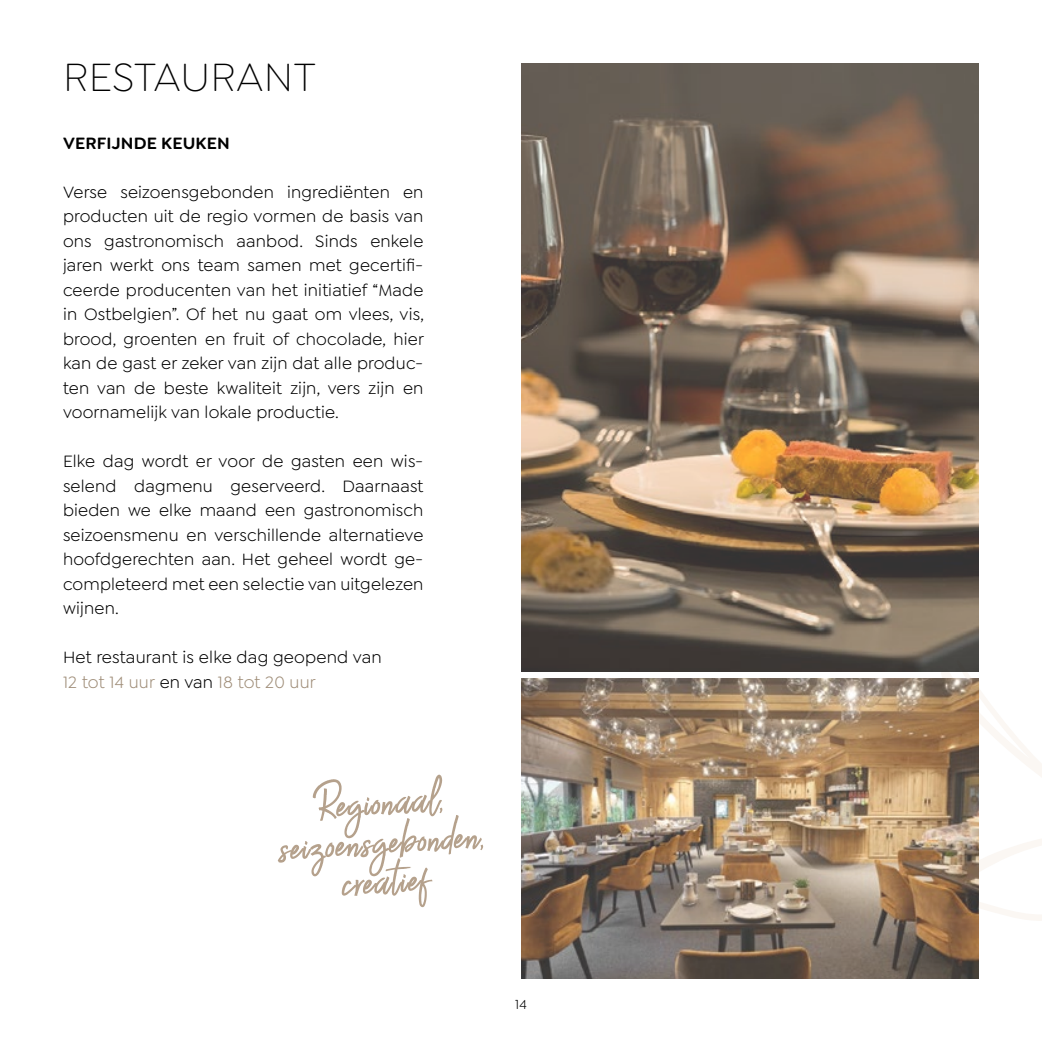
<style>
.page{position:relative;width:1042px;height:1042px;background:#fff}
.page>*{position:absolute;margin:0;border:0;box-sizing:border-box;transform-origin:0 0}
.t1{font:64.75px "Aveline Script";color:#b5a18c}
.t2{font:300 42px "Goldplay";letter-spacing:.01em;color:#000}
.t3{font:17.5px/24.5px "Goldplay";letter-spacing:.01em;color:#000;text-align:justify}
.t4{font:600 17.5px "Goldplay";letter-spacing:.01em;color:#000}
.t5{font:14px "Goldplay";color:#000}
.s1{color:#9f8d78}
</style>
<div class="page">
<svg style="left:941px;top:671px;width:101px;height:250px"></svg>
<img style="left:521px;top:678px;width:458px;height:301px">
<img style="left:521px;top:63px;width:458px;height:608px">
<h2 class="t2" style="left:63px;top:54px;width:254px">RESTAURANT</h2>
<p class="t4" style="left:63px;top:132px;width:168px">VERFIJNDE KEUKEN</p>
<p class="t3" style="left:63px;top:180px;width:362px">Verse seizoensgebonden ingrediënten en producten uit de regio vormen de basis van ons gastronomisch aanbod. Sinds enkele jaren werkt ons team samen met gecertifi&shy;ceerde producenten van het initiatief “Made in Ostbelgien”. Of het nu gaat om vlees, vis, brood, groenten en fruit of chocolade, hier kan de gast er zeker van zijn dat alle produc&shy;ten van de beste kwaliteit zijn, vers zijn en voornamelijk van lokale productie.</p>
<p class="t3" style="left:63px;top:449px;width:362px">Elke dag wordt er voor de gasten een wis&shy;selend dagmenu geserveerd. Daarnaast bieden we elke maand een gastronomisch seizoensmenu en verschillende alternatieve hoofdgerechten aan. Het geheel wordt ge&shy;completeerd met een selectie van uitgelezen wijnen.</p>
<p class="t3" style="left:63px;top:645px;width:320px">Het restaurant is elke dag geopend van<br><span class="s1">12 tot 14 uur</span> en van <span class="s1">18 tot 20 uur</span></p>
<h1 class="t1" style="left:311px;top:770px;width:133px;rotate:-4deg">Regionaal,</h1>
<h1 class="t1" style="left:275px;top:812px;width:210px;rotate:-4deg">seizoensgebonden,</h1>
<h1 class="t1" style="left:338px;top:847px;width:89px;rotate:-4deg">creatief</h1>
<p class="t5" style="left:515px;top:996px;width:13px">14</p>
</div>
